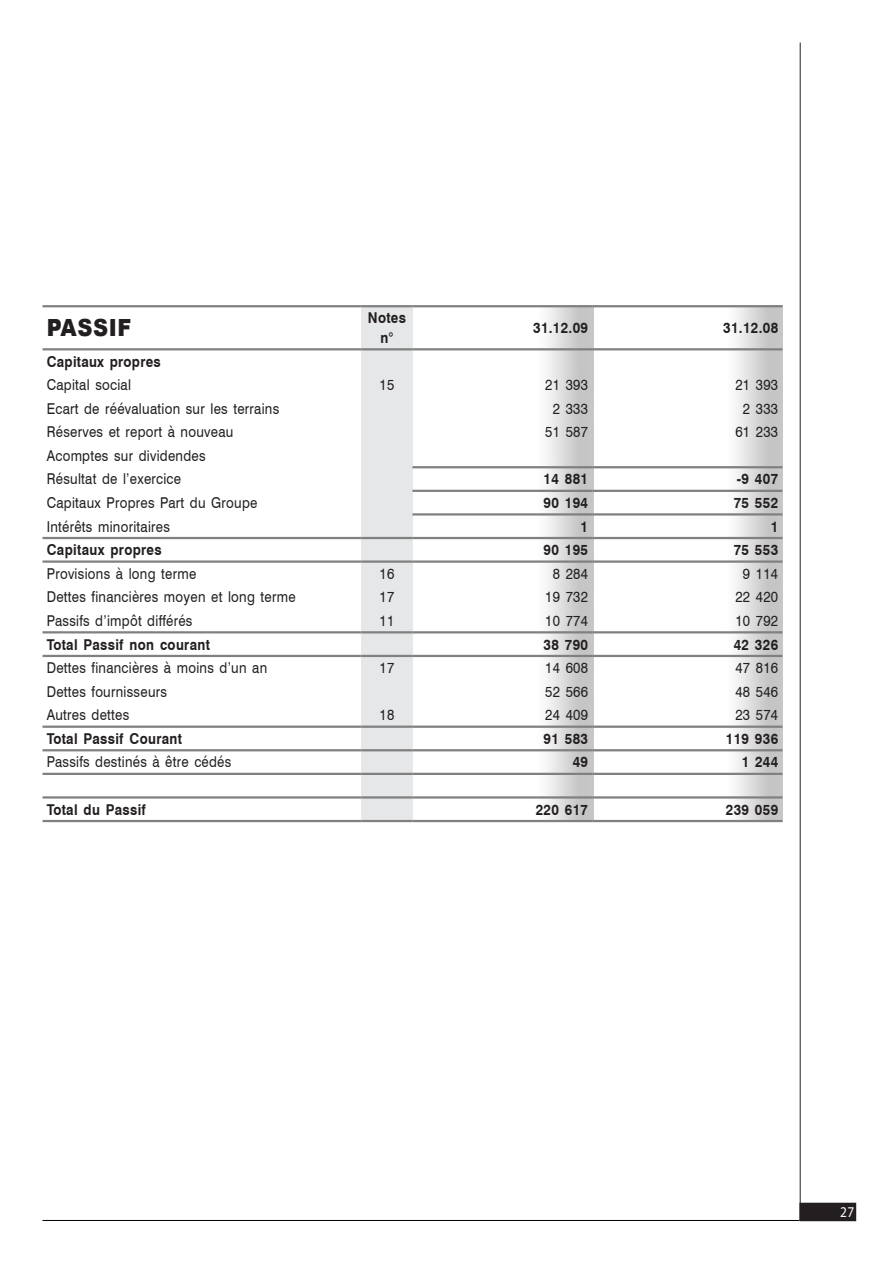
<style>
.page{position:relative;width:893px;height:1263px;background:#fff}
.page>*{position:absolute;margin:0;border:0;box-sizing:border-box;transform-origin:0 0}
.Aligné_à_DROITE_GRAS{font:900 23.7px "Arial";letter-spacing:.025em;color:#231f20;scale:.89 1}
.t1{font:15px "Swiss 721 BT";letter-spacing:.02em;color:#231f20;scale:.89 1}
.Aligné_à_DROITE_GRAS-2{font:700 15px/19.5px "Swiss 721 BT";letter-spacing:.025em;color:#231f20;text-align:center;scale:.89 1}
.t2{font:15px "Myriad Pro";color:#fff;scale:.89 1}
</style>
<div class="page">
<hr style="left:43px;top:1220px;width:756px;height:1px;background:#000">
<hr style="left:800px;top:43px;width:1px;height:1177px;background:#231f20">
<div style="left:800px;top:1203px;width:55px;height:17px;background:#231f20"></div>
<div style="left:799px;top:1203px;width:57px;height:18px;border:2px solid #231f20"></div>
<div style="left:361px;top:307px;width:51px;height:513px;background:#e6e7e9"></div>
<hr style="left:412px;top:513px;width:180px;height:2px;background:#808080">
<hr style="left:592px;top:513px;width:190px;height:2px;background:#808080">
<hr style="left:43px;top:560px;width:318px;height:3px;background:#808080">
<hr style="left:361px;top:560px;width:51px;height:3px;background:#808080">
<hr style="left:412px;top:560px;width:180px;height:3px;background:#808080">
<hr style="left:592px;top:560px;width:190px;height:3px;background:#808080">
<hr style="left:43px;top:655px;width:318px;height:2px;background:#808080">
<hr style="left:361px;top:655px;width:51px;height:2px;background:#808080">
<hr style="left:412px;top:655px;width:180px;height:2px;background:#808080">
<hr style="left:592px;top:655px;width:190px;height:2px;background:#808080">
<hr style="left:43px;top:749px;width:318px;height:2px;background:#808080">
<hr style="left:361px;top:749px;width:51px;height:2px;background:#808080">
<hr style="left:412px;top:749px;width:180px;height:2px;background:#808080">
<hr style="left:592px;top:749px;width:190px;height:2px;background:#808080">
<hr style="left:43px;top:537px;width:318px;height:2px;background:#808080">
<hr style="left:361px;top:537px;width:51px;height:2px;background:#808080">
<hr style="left:43px;top:305px;width:318px;height:2px;background:#808080">
<hr style="left:361px;top:305px;width:51px;height:2px;background:#808080">
<hr style="left:412px;top:305px;width:180px;height:2px;background:#808080">
<hr style="left:592px;top:305px;width:190px;height:2px;background:#808080">
<hr style="left:43px;top:348px;width:318px;height:2px;background:#808080">
<hr style="left:361px;top:348px;width:51px;height:2px;background:#808080">
<hr style="left:412px;top:348px;width:180px;height:2px;background:#808080">
<hr style="left:592px;top:348px;width:190px;height:2px;background:#808080">
<hr style="left:43px;top:631px;width:318px;height:2px;background:#808080">
<hr style="left:361px;top:631px;width:51px;height:2px;background:#808080">
<hr style="left:412px;top:631px;width:180px;height:2px;background:#808080">
<hr style="left:592px;top:631px;width:190px;height:2px;background:#808080">
<hr style="left:43px;top:725px;width:318px;height:3px;background:#808080">
<hr style="left:361px;top:725px;width:51px;height:3px;background:#808080">
<hr style="left:412px;top:725px;width:180px;height:3px;background:#808080">
<hr style="left:592px;top:725px;width:190px;height:3px;background:#808080">
<hr style="left:43px;top:773px;width:318px;height:2px;background:#808080">
<hr style="left:361px;top:773px;width:51px;height:2px;background:#808080">
<hr style="left:412px;top:773px;width:180px;height:2px;background:#808080">
<hr style="left:592px;top:773px;width:190px;height:2px;background:#808080">
<hr style="left:43px;top:796px;width:318px;height:2px;background:#808080">
<hr style="left:361px;top:796px;width:51px;height:2px;background:#808080">
<hr style="left:412px;top:796px;width:180px;height:2px;background:#808080">
<hr style="left:592px;top:796px;width:190px;height:2px;background:#808080">
<hr style="left:43px;top:820px;width:318px;height:2px;background:#808080">
<hr style="left:361px;top:820px;width:51px;height:2px;background:#808080">
<hr style="left:412px;top:820px;width:180px;height:2px;background:#808080">
<hr style="left:592px;top:820px;width:190px;height:2px;background:#808080">
<hr style="left:412px;top:466px;width:180px;height:2px;background:#808080">
<hr style="left:592px;top:466px;width:190px;height:2px;background:#808080">
<hr style="left:412px;top:490px;width:180px;height:2px;background:#808080">
<hr style="left:592px;top:490px;width:190px;height:2px;background:#808080">
<hr style="left:412px;top:537px;width:180px;height:2px;background:#808080">
<hr style="left:592px;top:537px;width:190px;height:2px;background:#808080">
<p class="Aligné_à_DROITE_GRAS" style="left:47px;top:311px;width:96px">PASSIF</p>
<p class="Aligné_à_DROITE_GRAS-2" style="left:368px;top:308px;width:44px">Notes n°</p>
<p class="Aligné_à_DROITE_GRAS-2" style="left:533px;top:318px;width:63px">31.12.09</p>
<p class="Aligné_à_DROITE_GRAS-2" style="left:723px;top:318px;width:63px">31.12.08</p>
<p class="Aligné_à_DROITE_GRAS-2" style="left:47px;top:351px;width:130px">Capitaux propres</p>
<p class="t1" style="left:47px;top:376px;width:96px">Capital social</p>
<p class="t1" style="left:380px;top:376px;width:18px">15</p>
<p class="t1" style="left:545px;top:376px;width:50px">21 393</p>
<p class="t1" style="left:735px;top:376px;width:50px">21 393</p>
<p class="t1" style="left:47px;top:399px;width:263px">Ecart de réévaluation sur les terrains</p>
<p class="t1" style="left:553px;top:399px;width:41px">2 333</p>
<p class="t1" style="left:743px;top:399px;width:41px">2 333</p>
<p class="t1" style="left:47px;top:423px;width:211px">Réserves et report à nouveau</p>
<p class="t1" style="left:545px;top:423px;width:50px">51 587</p>
<p class="t1" style="left:735px;top:423px;width:50px">61 233</p>
<p class="t1" style="left:47px;top:446px;width:180px">Acomptes sur dividendes</p>
<p class="t1" style="left:47px;top:470px;width:152px">Résultat de l’exercice</p>
<p class="Aligné_à_DROITE_GRAS-2" style="left:544px;top:469px;width:52px">14 881</p>
<p class="Aligné_à_DROITE_GRAS-2" style="left:737px;top:469px;width:48px">-9 407</p>
<p class="t1" style="left:47px;top:494px;width:238px">Capitaux Propres Part du Groupe</p>
<p class="Aligné_à_DROITE_GRAS-2" style="left:544px;top:493px;width:52px">90 194</p>
<p class="Aligné_à_DROITE_GRAS-2" style="left:734px;top:493px;width:52px">75 552</p>
<p class="t1" style="left:47px;top:517px;width:140px">Intérêts minoritaires</p>
<p class="Aligné_à_DROITE_GRAS-2" style="left:581px;top:516px;width:10px">1</p>
<p class="Aligné_à_DROITE_GRAS-2" style="left:771px;top:516px;width:10px">1</p>
<p class="Aligné_à_DROITE_GRAS-2" style="left:47px;top:540px;width:131px">Capitaux propres</p>
<p class="Aligné_à_DROITE_GRAS-2" style="left:544px;top:540px;width:52px">90 195</p>
<p class="Aligné_à_DROITE_GRAS-2" style="left:734px;top:540px;width:52px">75 553</p>
<p class="t1" style="left:47px;top:564px;width:169px">Provisions à long terme</p>
<p class="t1" style="left:380px;top:564px;width:18px">16</p>
<p class="t1" style="left:553px;top:564px;width:41px">8 284</p>
<p class="t1" style="left:743px;top:564px;width:41px">9 114</p>
<p class="t1" style="left:47px;top:588px;width:281px">Dettes financières moyen et long terme</p>
<p class="t1" style="left:380px;top:588px;width:18px">17</p>
<p class="t1" style="left:545px;top:588px;width:50px">19 732</p>
<p class="t1" style="left:735px;top:588px;width:50px">22 420</p>
<p class="t1" style="left:47px;top:611px;width:165px">Passifs d’impôt différés</p>
<p class="t1" style="left:380px;top:611px;width:18px">11</p>
<p class="t1" style="left:545px;top:611px;width:50px">10 774</p>
<p class="t1" style="left:735px;top:611px;width:50px">10 792</p>
<p class="Aligné_à_DROITE_GRAS-2" style="left:47px;top:634px;width:185px">Total Passif non courant</p>
<p class="Aligné_à_DROITE_GRAS-2" style="left:544px;top:634px;width:52px">38 790</p>
<p class="Aligné_à_DROITE_GRAS-2" style="left:734px;top:634px;width:52px">42 326</p>
<p class="t1" style="left:47px;top:659px;width:249px">Dettes financières à moins d’un an</p>
<p class="t1" style="left:380px;top:659px;width:18px">17</p>
<p class="t1" style="left:545px;top:659px;width:50px">14 608</p>
<p class="t1" style="left:735px;top:659px;width:50px">47 816</p>
<p class="t1" style="left:47px;top:682px;width:137px">Dettes fournisseurs</p>
<p class="t1" style="left:545px;top:682px;width:50px">52 566</p>
<p class="t1" style="left:735px;top:682px;width:50px">48 546</p>
<p class="t1" style="left:47px;top:706px;width:94px">Autres dettes</p>
<p class="t1" style="left:380px;top:706px;width:18px">18</p>
<p class="t1" style="left:545px;top:706px;width:50px">24 409</p>
<p class="t1" style="left:735px;top:706px;width:50px">23 574</p>
<p class="Aligné_à_DROITE_GRAS-2" style="left:47px;top:729px;width:153px">Total Passif Courant</p>
<p class="Aligné_à_DROITE_GRAS-2" style="left:544px;top:729px;width:52px">91 583</p>
<p class="Aligné_à_DROITE_GRAS-2" style="left:726px;top:729px;width:60px">119 936</p>
<p class="t1" style="left:47px;top:753px;width:209px">Passifs destinés à être cédés</p>
<p class="Aligné_à_DROITE_GRAS-2" style="left:573px;top:752px;width:19px">49</p>
<p class="Aligné_à_DROITE_GRAS-2" style="left:742px;top:752px;width:42px">1 244</p>
<p class="Aligné_à_DROITE_GRAS-2" style="left:47px;top:799px;width:113px">Total du Passif</p>
<p class="Aligné_à_DROITE_GRAS-2" style="left:536px;top:799px;width:60px">220 617</p>
<p class="Aligné_à_DROITE_GRAS-2" style="left:726px;top:799px;width:60px">239 059</p>
<p class="t2" style="left:840px;top:1203px;width:17px">27</p>
</div>
